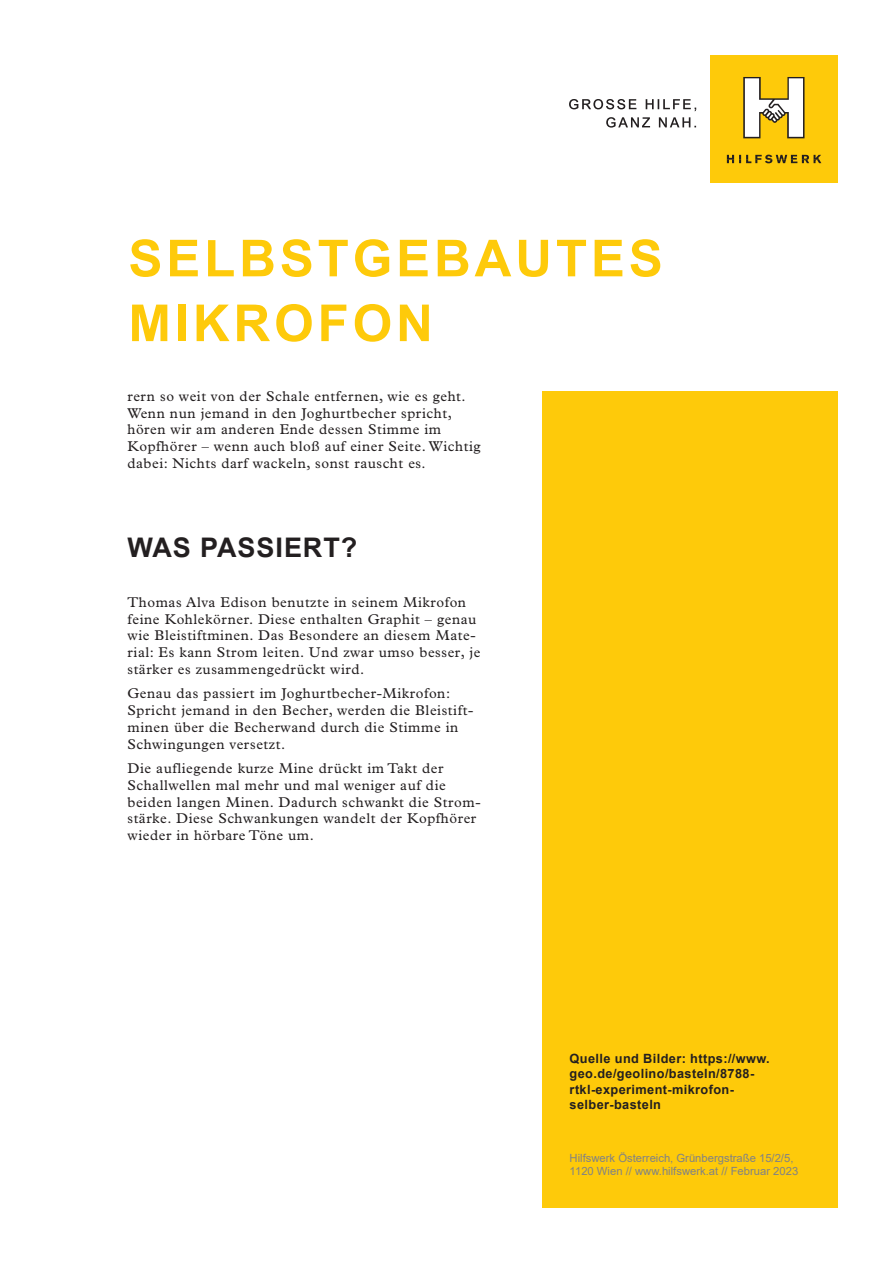
<style>
.page{position:relative;width:893px;height:1263px;background:#fff}
.page>*{position:absolute;margin:0;border:0;box-sizing:border-box;transform-origin:0 0}
.t1{font:700 51px/64.8px "Arial";letter-spacing:.075em;color:#feca0a}
.t2{font:700 27px "Arial";letter-spacing:.035em;color:#231f20}
.t3{font:14.25px/16.6px "Plantin MT Std";letter-spacing:.04em;color:#231f20}
.t4{font:700 12.75px/15.3px "Arial";letter-spacing:.03em;color:#231f20}
.t5{font:11.25px/13.5px "Arial";color:#808285}
</style>
<div class="page">
<svg style="left:606px;top:117px;width:90px;height:11px"></svg>
<svg style="left:569px;top:99px;width:127px;height:12px"></svg>
<div style="left:710px;top:55px;width:128px;height:128px;background:#feca0a"></div>
<svg style="left:727px;top:155px;width:94px;height:8px"></svg>
<svg style="left:743px;top:77px;width:61px;height:61px"></svg>
<div style="left:542px;top:391px;width:296px;height:817px;background:#feca0a"></div>
<h1 class="t1" style="left:128px;top:227px;width:536px">SELBSTGEBAUTES<br>MIKROFON</h1>
<p class="t3" style="left:127px;top:388px;width:355px">rern so weit von der Schale entfernen, wie es geht.<br>Wenn nun jemand in den Joghurtbecher spricht, hören wir am anderen Ende dessen Stimme im Kopfhörer – wenn auch bloß auf einer Seite. Wichtig dabei: Nichts darf wackeln, sonst rauscht es.</p>
<h2 class="t2" style="left:127px;top:528px;width:231px">WAS PASSIERT?</h2>
<p class="t3" style="left:127px;top:594px;width:355px">Thomas Alva Edison benutzte in seinem Mikrofon feine Kohlekörner. Diese enthalten Graphit – genau wie Bleistiftminen. Das Besondere an diesem Mate&shy;rial: Es kann Strom leiten. Und zwar umso besser, je stärker es zusammengedrückt wird.</p>
<p class="t3" style="left:127px;top:685px;width:347px">Genau das passiert im Joghurtbecher-Mikrofon:<br>Spricht jemand in den Becher, werden die Bleistift&shy;minen über die Becherwand durch die Stimme in Schwingungen versetzt.</p>
<p class="t3" style="left:127px;top:760px;width:355px">Die aufliegende kurze Mine drückt im Takt der Schallwellen mal mehr und mal weniger auf die beiden langen Minen. Dadurch schwankt die Strom&shy;stärke. Diese Schwankungen wandelt der Kopfhörer wieder in hörbare Töne um.</p>
<p class="t4" style="left:570px;top:1051px;width:202px">Quelle und Bilder: https://www. geo.de/geolino/basteln/8788- rtkl-experiment-mikrofon&shy;selber-basteln</p>
<p class="t5" style="left:570px;top:1151px;width:230px">Hilfswerk Österreich, Grünbergstraße 15/2/5,<br>1120 Wien // www.hilfswerk.at // Februar 2023</p>
</div>
